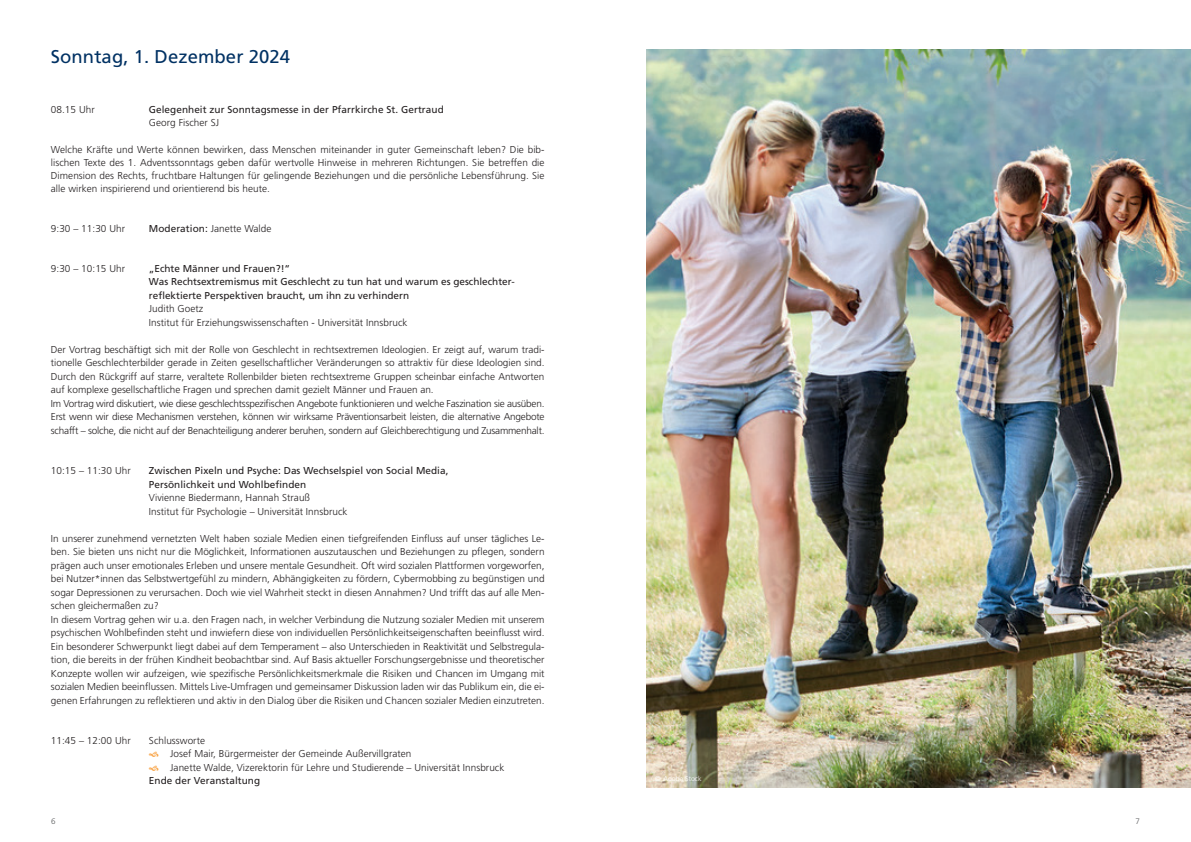
<style>
.page{position:relative;width:1191px;height:842px;background:#fff}
.page>*{position:absolute;margin:0;border:0;box-sizing:border-box;transform-origin:0 0}
.t1{font:18.5px "Frutiger LT Pro";letter-spacing:.005em;color:#003163}
.t2{font:300 10px/13.5px "Frutiger LT Pro";color:#231f20}
.t3{font:10px/13.5px "Frutiger LT Pro";letter-spacing:.005em;color:#231f20}
.t4{font:300 8px "Frutiger LT Pro";color:#57585a}
.t5{font:300 7px "Frutiger LT Pro";color:#fff}
.s1{font-weight:400}
</style>
<div class="page">
<img style="left:646px;top:50px;width:545px;height:737px">
<h1 class="t1" style="left:51px;top:46px;width:241px">Sonntag, 1. Dezember 2024</h1>
<p class="t2" style="left:51px;top:103px;width:45px">08.15 Uhr</p>
<p class="t3" style="left:149px;top:103px;width:296px">Gelegenheit zur Sonntagsmesse in der Pfarrkirche St. Gertraud</p>
<p class="t2" style="left:149px;top:116px;width:72px">Georg Fischer SJ</p>
<p class="t2" style="left:51px;top:143px;width:495px;line-height:13.2px;text-align:justify">Welche Kräfte und Werte können bewirken, dass Menschen miteinander in guter Gemeinschaft leben? Die bib&shy;lischen Texte des 1. Adventssonntags geben dafür wertvolle Hinweise in mehreren Richtungen. Sie betreffen die Dimension des Rechts, fruchtbare Haltungen für gelingende Beziehungen und die persönliche Lebensführung. Sie alle wirken inspirierend und orientierend bis heute.</p>
<p class="t2" style="left:51px;top:222px;width:76px">9:30 – 11:30 Uhr</p>
<p class="t2" style="left:149px;top:222px;width:124px"><span class="s1">Moderation:</span> Janette Walde</p>
<p class="t2" style="left:51px;top:262px;width:76px">9:30 – 10:15 Uhr</p>
<p class="t3" style="left:149px;top:262px;width:367px">„Echte Männer und Frauen?!“<br>Was Rechtsextremismus mit Geschlecht zu tun hat und warum es geschlechter&shy;reflektierte Perspektiven braucht, um ihn zu verhindern</p>
<p class="t2" style="left:149px;top:302px;width:260px">Judith Goetz<br>Institut für Erziehungswissenschaften - Universität Innsbruck</p>
<p class="t2" style="left:51px;top:343px;width:495px">Der Vortrag beschäftigt sich mit der Rolle von Geschlecht in rechtsextremen Ideologien. Er zeigt auf, warum tradi&shy;tionelle Geschlechterbilder gerade in Zeiten gesellschaftlicher Veränderungen so attraktiv für diese Ideologien sind.<br>Durch den Rückgriff auf starre, veraltete Rollenbilder bieten rechtsextreme Gruppen scheinbar einfache Antworten auf komplexe gesellschaftliche Fragen und sprechen damit gezielt Männer und Frauen an.<br>Im Vortrag wird diskutiert, wie diese geschlechtsspezifischen Angebote funktionieren und welche Faszination sie ausüben.<br>Erst wenn wir diese Mechanismen verstehen, können wir wirksame Präventionsarbeit leisten, die alternative Angebote schafft – solche, die nicht auf der Benachteiligung anderer beruhen, sondern auf Gleichberechtigung und Zusammenhalt.</p>
<p class="t2" style="left:51px;top:464px;width:81px">10:15 – 11:30 Uhr</p>
<p class="t3" style="left:149px;top:464px;width:301px">Zwischen Pixeln und Psyche: Das Wechselspiel von Social Media,<br>Persönlichkeit und Wohlbefinden</p>
<p class="t2" style="left:149px;top:491px;width:200px">Vivienne Biedermann, Hannah Strauß<br>Institut für Psychologie – Universität Innsbruck</p>
<p class="t2" style="left:51px;top:532px;width:495px">In unserer zunehmend vernetzten Welt haben soziale Medien einen tiefgreifenden Einfluss auf unser tägliches Le&shy;ben. Sie bieten uns nicht nur die Möglichkeit, Informationen auszutauschen und Beziehungen zu pflegen, sondern prägen auch unser emotionales Erleben und unsere mentale Gesundheit. Oft wird sozialen Plattformen vorgeworfen, bei Nutzer*innen das Selbstwertgefühl zu mindern, Abhängigkeiten zu fördern, Cybermobbing zu begünstigen und sogar Depressionen zu verursachen. Doch wie viel Wahrheit steckt in diesen Annahmen? Und trifft das auf alle Men&shy;schen gleichermaßen zu?<br>In diesem Vortrag gehen wir u.a. den Fragen nach, in welcher Verbindung die Nutzung sozialer Medien mit unserem psychischen Wohlbefinden steht und inwiefern diese von individuellen Persönlichkeitseigenschaften beeinflusst wird.<br>Ein besonderer Schwerpunkt liegt dabei auf dem Temperament – also Unterschieden in Reaktivität und Selbstregula&shy;tion, die bereits in der frühen Kindheit beobachtbar sind. Auf Basis aktueller Forschungsergebnisse und theoretischer Konzepte wollen wir aufzeigen, wie spezifische Persönlichkeitsmerkmale die Risiken und Chancen im Umgang mit sozialen Medien beeinflussen. Mittels Live-Umfragen und gemeinsamer Diskussion laden wir das Publikum ein, die ei&shy;genen Erfahrungen zu reflektieren und aktiv in den Dialog über die Risiken und Chancen sozialer Medien einzutreten.</p>
<p class="t2" style="left:51px;top:734px;width:81px">11:45 – 12:00 Uhr</p>
<p class="t2" style="left:170px;top:734px;width:336px;text-indent:-21px">Schlussworte<br>Josef Mair, Bürgermeister der Gemeinde Außervillgraten<br>Janette Walde, Vizerektorin für Lehre und Studierende – Universität Innsbruck</p>
<p class="t3" style="left:149px;top:774px;width:113px">Ende der Veranstaltung</p>
<p class="t5" style="left:655px;top:774px;width:48px">© Adobe Stock</p>
<p class="t4" style="left:51px;top:817px;width:6px">6</p>
<p class="t4" style="left:1135px;top:817px;width:6px">7</p>
</div>
